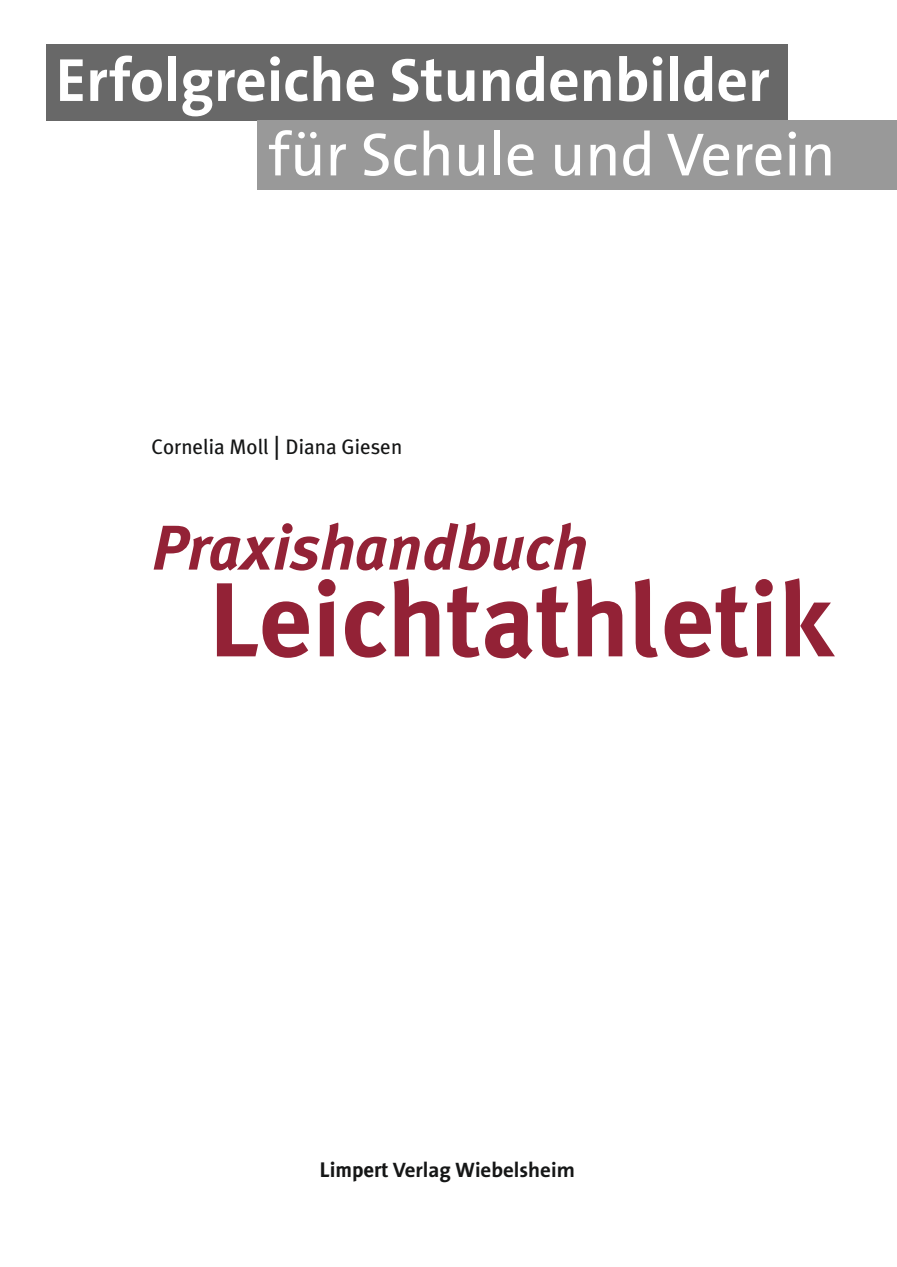
<style>
.page{position:relative;width:897px;height:1267px;background:#fff}
.page>*{position:absolute;margin:0;border:0;box-sizing:border-box;transform-origin:0 0}
.t1{font:700 105px "Meta Plus Lining";color:#932236}
.t2{font:italic 700 63px "Meta Plus Lining";color:#932236}
.t3{font:700 61.5px "The Sans B7";color:#fff}
.t4{font:61.5px "The Sans B5 Plain";color:#fff}
.t5{font:36.75px "The Sans B5 Plain";color:#fff}
.t6{font:21px "Meta Plus Lining";color:#151616}
.t7{font:700 21px "The Sans B7";color:#151616}
.s1{font-family:"The Sans B6";font-weight:600;font-size:24px}
.s2{font-family:"Meta Plus Lining"}
</style>
<div class="page">
<div style="left:46px;top:44px;width:741px;height:77px;background:#686868"></div>
<div style="left:257px;top:121px;width:639px;height:69px;background:#999"></div>
<p class="t3" style="left:56px;top:48px;width:715px">Erfolgreiche Stundenbilder</p>
<p class="t5" style="left:369px;top:64px;width:119px">IN DER</p>
<p class="t4" style="left:268px;top:123px;width:568px">für Schule und Verein</p>
<p class="t6" style="left:151px;top:434px;width:252px">Cornelia Moll <span class="s1">|</span> Diana Giesen</p>
<p class="t2" style="left:151px;top:511px;width:437px">Praxishandbuch</p>
<h1 class="t1" style="left:208px;top:559px;width:625px">Leichtathletik</h1>
<p class="t7" style="left:319px;top:1159px;width:257px"><span class="s2">Limpert</span> Verlag Wiebelsheim</p>
</div>
